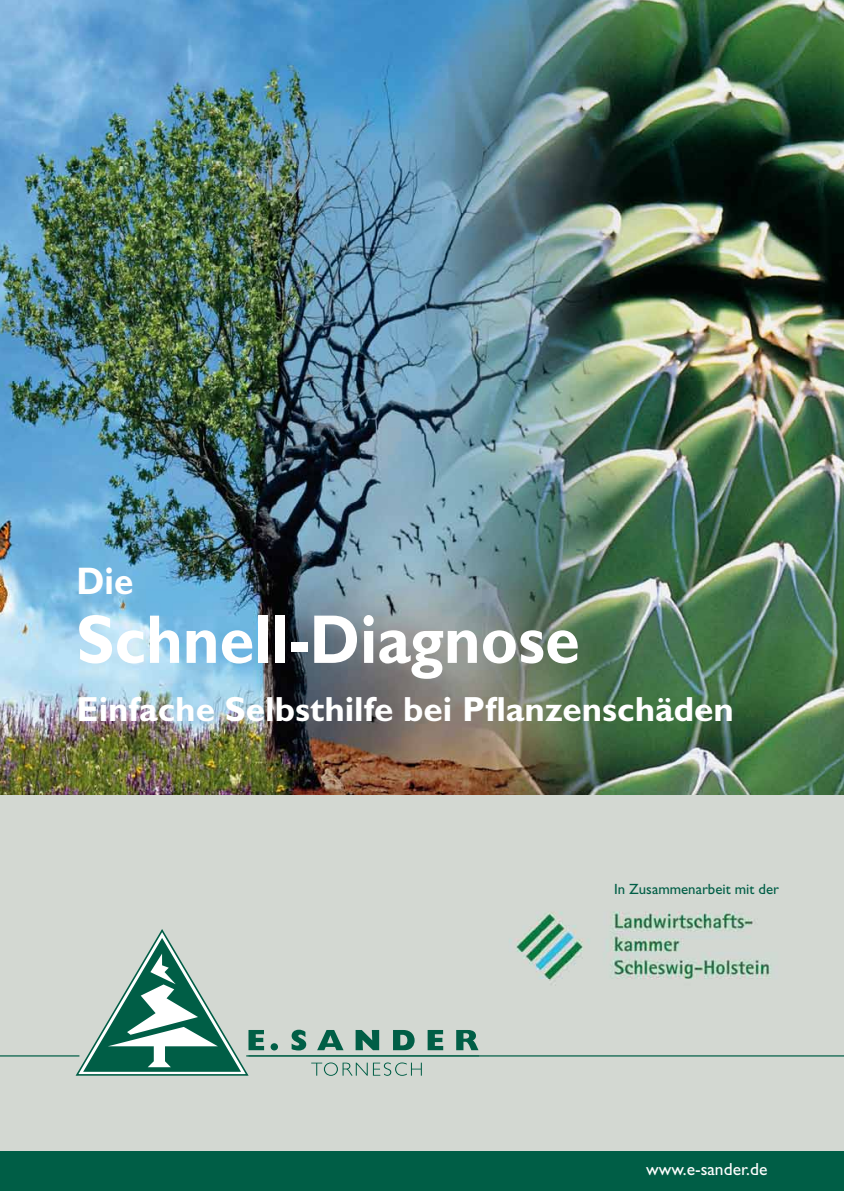
<style>
.page{position:relative;width:844px;height:1191px;background:#fff}
.page>*{position:absolute;margin:0;border:0;box-sizing:border-box;transform-origin:0 0}
.t1{font:700 69.3px "Gill Sans";color:#fff;scale:.91 1}
.t2{font:700 38.5px "Gill Sans";color:#fff;scale:.91 1}
.t3{font:700 35px "Gill Sans";color:#fff}
.t4{font:17.5px "Gill Sans";color:#fff}
.t5{font:14.88px "Gill Sans";color:#005e46}
</style>
<div class="page">
<div style="left:0;top:794px;width:843px;height:357px;background:#d3d8d2"></div>
<img style="left:0;top:0;width:843px;height:794px">
<div style="left:0;top:1151px;width:843px;height:40px;background:#005e46"></div>
<hr style="left:0;top:1055px;width:79px;height:1px;background:#005e46">
<hr style="left:246px;top:1055px;width:597px;height:1px;background:#005e46">
<svg style="left:311px;top:1062px;width:56px;height:13px"></svg>
<svg style="left:373px;top:1062px;width:49px;height:13px"></svg>
<svg style="left:76px;top:929px;width:188px;height:146px;background:#97b7ad"></svg>
<div style="left:270px;top:1043px;width:8px;height:7px;background:#005e46;border-radius:50%"></div>
<svg style="left:291px;top:1029px;width:15px;height:21px"></svg>
<svg style="left:317px;top:1030px;width:26px;height:20px"></svg>
<svg style="left:355px;top:1030px;width:24px;height:20px"></svg>
<svg style="left:393px;top:1030px;width:21px;height:20px"></svg>
<svg style="left:427px;top:1030px;width:16px;height:20px"></svg>
<svg style="left:456px;top:1030px;width:22px;height:20px"></svg>
<hr style="left:248px;top:1055px;width:231px;height:1px;background:#005e46">
<p class="t2" style="left:76px;top:558px;width:64px">Die</p>
<h1 class="t1" style="left:76px;top:598px;width:554px">Schnell-Diagnose</h1>
<p class="t3" style="left:76px;top:688px;width:658px">Einfache Selbsthilfe bei Pflanzenschäden</p>
<p class="t5" style="left:614px;top:880px;width:166px">In Zusammenarbeit mit der</p>
<p class="t4" style="left:646px;top:1158px;width:123px">www.e-sander.de</p>
</div>
